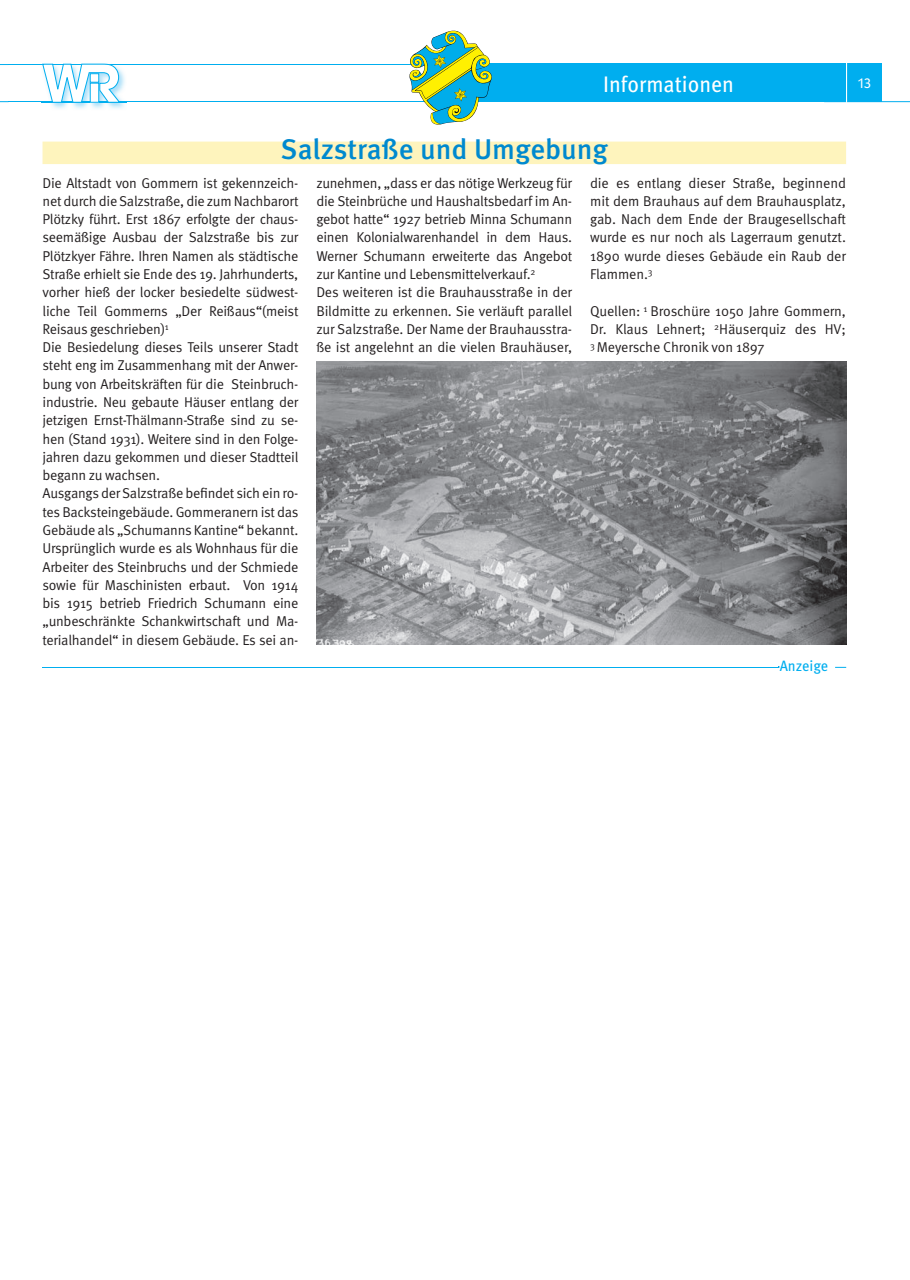
<style>
.page{position:relative;width:910px;height:1280px;background:#fff}
.page>*{position:absolute;margin:0;border:0;box-sizing:border-box;transform-origin:0 0}
.t1{font:500 28.5px "Meta Pro";letter-spacing:-.005em;color:#0089cf}
.t2{font:22.5px "Meta Pro";color:#fff;scale:.95 1}
.t3{font:15px "Meta Pro";letter-spacing:-.005em;color:#00aeef;scale:.95 1}
.t4{font:15px "Today SB";color:#fff;scale:.95 1}
.t5{font:14.25px/18.3px "Meta Pro";letter-spacing:-.02em;color:#231f20}
</style>
<div class="page">
<div style="left:451px;top:63px;width:395px;height:39px;background:#00aeef"></div>
<hr style="left:9px;top:101px;width:814px;height:1px;background:#00aeef">
<hr style="left:9px;top:64px;width:814px;height:1px;background:#00aeef">
<hr style="left:824px;top:101px;width:86px;height:1px;background:#00aeef">
<div style="left:847px;top:63px;width:35px;height:39px;background:#00aeef"></div>
<hr style="left:846px;top:62px;width:1px;height:41px;background:#fff">
<svg style="left:409px;top:30px;width:83px;height:95px"></svg>
<img style="left:41px;top:63px;width:86px;height:46px">
<svg style="left:42px;top:64px;width:78px;height:39px"></svg>
<hr style="left:43px;top:667px;width:737px;height:1px;background:#00aeef">
<div style="left:43px;top:142px;width:803px;height:22px;background:#fef4bd"></div>
<img style="left:316px;top:361px;width:530px;height:283px">
<h2 class="t2" style="left:603px;top:70px;width:139px">Informationen</h2>
<p class="t4" style="left:857px;top:75px;width:16px">13</p>
<h1 class="t1" style="left:281px;top:131px;width:329px">Salzstraße und Umgebung</h1>
<p class="t5" style="left:43px;top:174px;width:257px">Die Altstadt von Gommern ist gekennzeich&shy;net durch die Salzstraße, die zum Nachbarort Plötzky führt. Erst 1867 erfolgte der chaus&shy;seemäßige Ausbau der Salzstraße bis zur Plötzkyer Fähre. Ihren Namen als städtische Straße erhielt sie Ende des 19. Jahrhunderts, vorher hieß der locker besiedelte südwest&shy;liche Teil Gommerns „Der Reißaus“(meist Reisaus geschrieben)<sup>1<br></sup>Die Besiedelung dieses Teils unserer Stadt steht eng im Zusammenhang mit der Anwer&shy;bung von Arbeitskräften für die Steinbruch&shy;industrie. Neu gebaute Häuser entlang der jetzigen Ernst-Thälmann-Straße sind zu se&shy;hen (Stand 1931). Weitere sind in den Folge&shy;jahren dazu gekommen und dieser Stadtteil begann zu wachsen.<br>Ausgangs der Salzstraße befindet sich ein ro&shy;tes Backsteingebäude. Gommeranern ist das Gebäude als „Schumanns Kantine“ bekannt.<br>Ursprünglich wurde es als Wohnhaus für die Arbeiter des Steinbruchs und der Schmiede sowie für Maschinisten erbaut. Von 1914 bis 1915 betrieb Friedrich Schumann eine „unbeschränkte Schankwirtschaft und Ma&shy;terialhandel“ in diesem Gebäude. Es sei an-</p>
<p class="t5" style="left:316px;top:174px;width:257px">zunehmen, „dass er das nötige Werkzeug für die Steinbrüche und Haushaltsbedarf im An&shy;gebot hatte“ 1927 betrieb Minna Schumann einen Kolonialwarenhandel in dem Haus.<br>Werner Schumann erweiterte das Angebot zur Kantine und Lebensmittelverkauf.<sup>2<br></sup>Des weiteren ist die Brauhausstraße in der Bildmitte zu erkennen. Sie verläuft parallel zur Salzstraße. Der Name der Brauhausstra&shy;ße ist angelehnt an die vielen Brauhäuser,</p>
<p class="t5" style="left:590px;top:174px;width:257px;text-align:justify">die es entlang dieser Straße, beginnend mit dem Brauhaus auf dem Brauhausplatz, gab. Nach dem Ende der Braugesellschaft wurde es nur noch als Lagerraum genutzt.<br>1890 wurde dieses Gebäude ein Raub der Flammen.<sup>3</sup></p>
<p class="t5" style="left:590px;top:302px;width:257px;text-align:justify">Quellen: <sup>1</sup> Broschüre 1050 Jahre Gommern, Dr. Klaus Lehnert; <sup>2</sup>Häuserquiz des HV; <sup>3</sup> Meyersche Chronik von 1897</p>
<p class="t3" style="left:780px;top:657px;width:53px">Anzeige</p>
</div>
